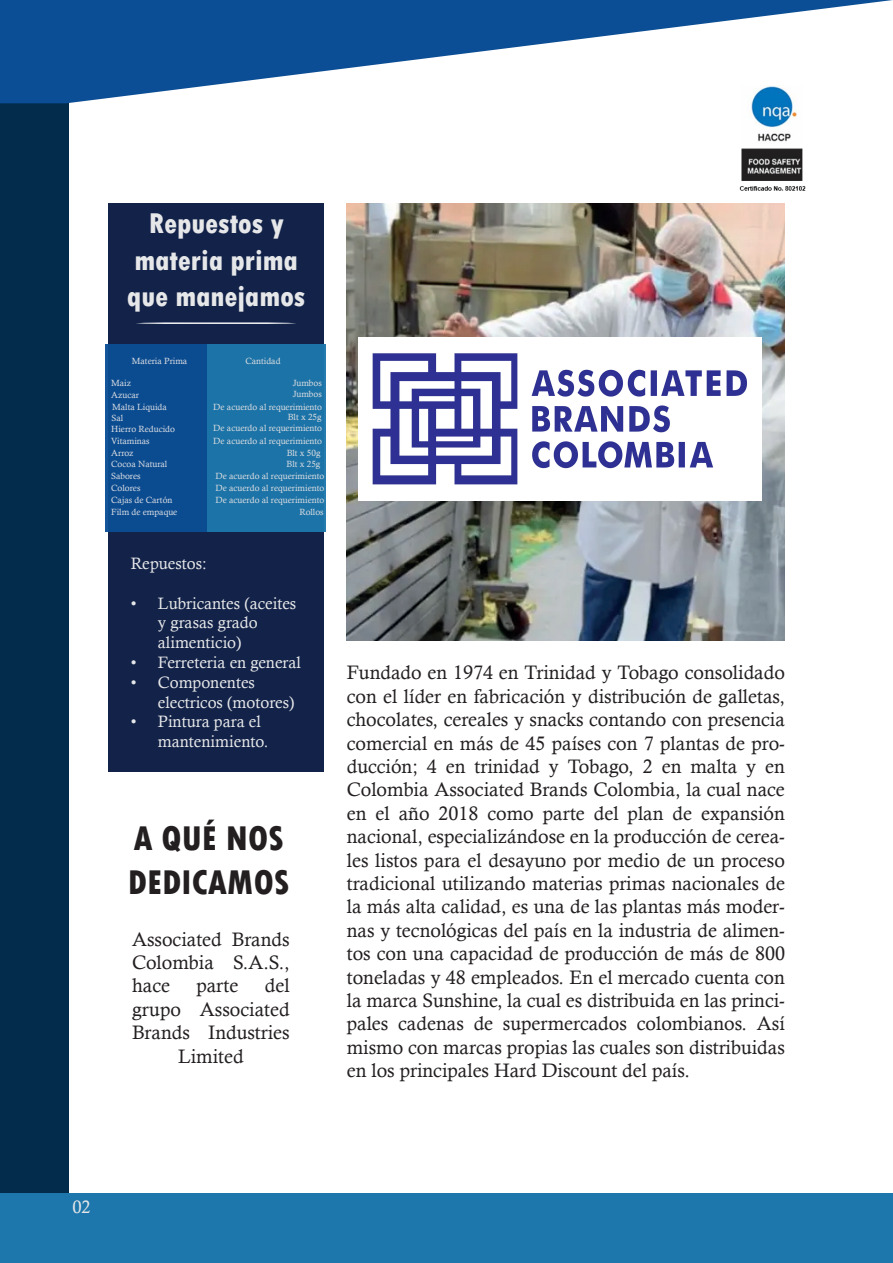
<style>
.page{position:relative;width:893px;height:1263px;background:#fff}
.page>*{position:absolute;margin:0;border:0;box-sizing:border-box;transform-origin:0 0}
.t1{font:800 condensed 36px/43.2px "Tw Cen";color:#231f20}
.t2{font:800 condensed 30px/36px "Tw Cen";color:#e6e7e9;text-align:center}
.t3{font:19.5px/23.4px "Calisto";color:#231f20;text-align:justify}
.t4{font:18px "Calisto";color:#e6e7e9}
.t5{font:16.5px/19.8px "Calisto";color:#e6e7e9}
.t6{font:9px/11.7px "Calisto";color:#e6e7e9}
</style>
<div class="page">
<div style="left:0;top:69px;width:69px;height:1124px;background:#032c4c"></div>
<div style="left:0;top:1193px;width:893px;height:70px;background:#1d77ac"></div>
<div style="left:108px;top:203px;width:216px;height:569px;background:#122248"></div>
<svg style="left:136px;top:322px;width:160px;height:2px"></svg>
<img style="left:347px;top:203px;width:438px;height:437px">
<img style="left:358px;top:338px;width:403px;height:163px">
<svg style="left:0;top:0;width:893px;height:103px;fill:#0b4e95"></svg>
<img style="left:726px;top:80px;width:81px;height:111px">
<div style="left:207px;top:344px;width:119px;height:188px;background:#1d77ac"></div>
<div style="left:105px;top:344px;width:102px;height:188px;background:#0b4e95"></div>
<h2 class="t2" style="left:127px;top:206px;width:180px">Repuestos y materia prima que manejamos</h2>
<p class="t6" style="left:132px;top:355px;width:57px">Materia Prima</p>
<p class="t6" style="left:245px;top:355px;width:37px">Cantidad</p>
<p class="t6" style="left:111px;top:388px;width:57px;line-height:12.1px">Azucar<br>Malta Liquida</p>
<p class="t6" style="left:111px;top:412px;width:65px;line-height:10.8px">Sal<br>Hierro Reducido</p>
<p class="t6" style="left:111px;top:435px;width:40px">Vitaminas<br>Arroz</p>
<p class="t6" style="left:111px;top:377px;width:21px">Maiz</p>
<p class="t6" style="left:293px;top:377px;width:31px">Jumbos</p>
<p class="t6" style="left:213px;top:421px;width:110px;line-height:13.4px">De acuerdo al requerimiento<br>De acuerdo al requerimiento</p>
<p class="t6" style="left:287px;top:447px;width:35px">Blt x 50g</p>
<p class="t6" style="left:111px;top:458px;width:68px">Cocoa Natural<br>Sabores<br>Colores<br>Cajas de Cartón<br>Film de empaque</p>
<p class="t6" style="left:215px;top:458px;width:110px;text-indent:71px">Blt x 25g<br>De acuerdo al requerimiento<br>De acuerdo al requerimiento<br>De acuerdo al requerimiento</p>
<p class="t6" style="left:213px;top:387px;width:110px;line-height:13.2px;text-align:right">Jumbos<br>De acuerdo al requerimiento</p>
<p class="t6" style="left:288px;top:411px;width:35px">Blt x 25g</p>
<p class="t6" style="left:299px;top:506px;width:26px">Rollos</p>
<p class="t5" style="left:131px;top:553px;width:77px">Repuestos:</p>
<p class="t5" style="left:158px;top:593px;width:140px;text-indent:-27px">• Lubricantes (aceites y grasas grado alimenticio)</p>
<p class="t5" style="left:131px;top:652px;width:172px">• Ferreteria en general</p>
<p class="t5" style="left:158px;top:672px;width:138px;text-indent:-27px">• Componentes electricos (motores)</p>
<p class="t5" style="left:158px;top:712px;width:112px;text-indent:-27px">• Pintura para el mantenimiento.</p>
<h1 class="t1" style="left:128px;top:817px;width:163px">A QUÉ NOS<br>DEDICAMOS</h1>
<p class="t3" style="left:132px;top:927px;width:159px">Associated Brands Colombia S.A.S., hace</p>
<p class="t3" style="left:196px;top:974px;width:44px">parte</p>
<p class="t3" style="left:265px;top:974px;width:26px">del</p>
<p class="t3" style="left:132px;top:997px;width:159px">grupo Associated</p>
<p class="t3" style="left:132px;top:1020px;width:159px">Brands Industries</p>
<p class="t3" style="left:178px;top:1044px;width:67px">Limited</p>
<p class="t3" style="left:347px;top:661px;width:440px">Fundado en 1974 en Trinidad y Tobago consolidado con el líder en fabricación y distribución de galletas, chocolates, cereales y snacks contando con presencia comercial en más de 45 países con 7 plantas de pro&shy;ducción; 4 en trinidad y Tobago, 2 en malta y en Colombia Associated Brands Colombia, la cual nace en el año 2018 como parte del plan de expansión nacional, especializándose en la producción de cerea&shy;les listos para el desayuno por medio de un proceso tradicional utilizando materias primas nacionales de la más alta calidad, es una de las plantas más moder&shy;nas y tecnológicas del país en la industria de alimen&shy;tos con una capacidad de producción de más de 800 toneladas y 48 empleados. En el mercado cuenta con la marca Sunshine, la cual es distribuida en las princi&shy;pales cadenas de supermercados colombianos. Así mismo con marcas propias las cuales son distribuidas en los principales Hard Discount del país.</p>
<p class="t4" style="left:72px;top:1197px;width:20px">02</p>
</div>
